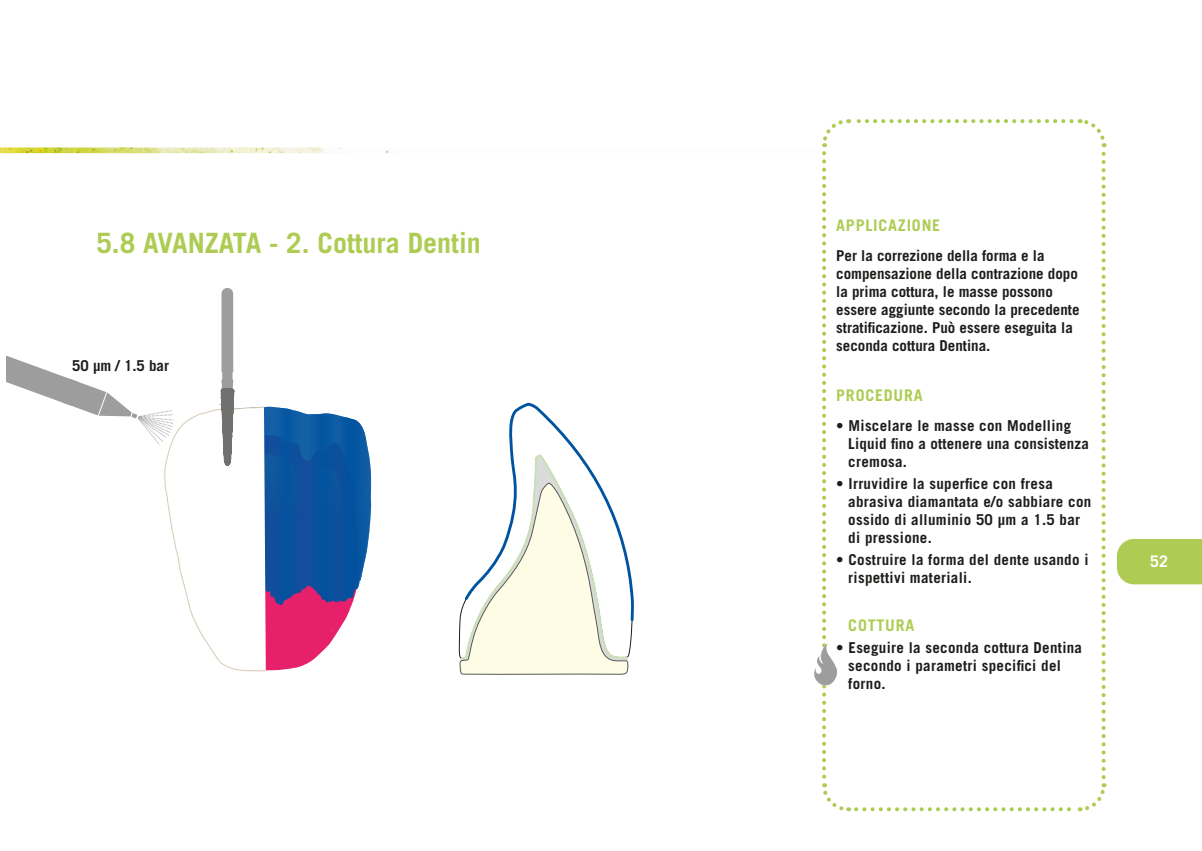
<style>
.page{position:relative;width:1202px;height:851px;background:#fff}
.page>*{position:absolute;margin:0;border:0;box-sizing:border-box;transform-origin:0 0}
.t1{font:700 28px "Trade Gothic LT Std";color:#aecc53}
.Subheads{font:700 16px "Trade Gothic LT Std";letter-spacing:.05em;color:#aecc53}
.Fließtext_Aufzählung{font:700 16px "Trade Gothic LT Std";letter-spacing:.05em;color:#aecc53}
.t2{font:700 16px "Trade Gothic LT Std";color:#fff}
.Fließtext_Aufzählung-2{font:700 15px/18px "Trade Gothic LT Std";letter-spacing:.02em;color:#1d1d1b}
.Subheads-2{font:700 15px/18px "Trade Gothic LT Std";color:#1d1d1b}
</style>
<div class="page">
<div style="left:1117px;top:539px;width:85px;height:45px;background:#aecc53"></div>
<img style="left:0;top:147px;width:824px;height:6px">
<svg style="left:822px;top:153px;width:27px;height:659px"></svg>
<svg style="left:856px;top:783px;width:251px;height:29px"></svg>
<svg style="left:1079px;top:119px;width:28px;height:658px"></svg>
<svg style="left:822px;top:119px;width:250px;height:28px"></svg>
<svg style="left:459px;top:403px;width:175px;height:272px"></svg>
<svg style="left:6px;top:288px;width:365px;height:382px"></svg>
<img style="left:814px;top:643px;width:24px;height:43px">
<p class="t1" style="left:96px;top:225px;width:386px">5.8 AVANZATA - 2. Cottura Dentin</p>
<p class="Subheads-2" style="left:72px;top:357px;width:98px">50 µm / 1.5 bar</p>
<p class="Subheads" style="left:836px;top:215px;width:105px">APPLICAZIONE</p>
<p class="Subheads-2" style="left:836px;top:246px;width:245px">Per la correzione della forma e la compensazione della contrazione dopo la prima cottura, le masse possono essere aggiunte secondo la precedente stratificazione. Può essere eseguita la seconda cottura Dentina.</p>
<p class="Subheads" style="left:836px;top:385px;width:88px">PROCEDURA</p>
<p class="Fließtext_Aufzählung-2" style="left:848px;top:416px;width:242px;text-indent:-12px">• Miscelare le masse con Modelling<br>Liquid fino a ottenere una consistenza cremosa.</p>
<p class="Fließtext_Aufzählung-2" style="left:848px;top:474px;width:245px;text-indent:-12px">• Irruvidire la superfice con fresa abrasiva diamantata e/o sabbiare con ossido di alluminio 50 µm a 1.5 bar di pressione.</p>
<p class="Fließtext_Aufzählung-2" style="left:848px;top:550px;width:242px;text-indent:-12px">• Costruire la forma del dente usando i rispettivi materiali.</p>
<p class="Fließtext_Aufzählung" style="left:848px;top:615px;width:68px">COTTURA</p>
<p class="Fließtext_Aufzählung-2" style="left:848px;top:638px;width:235px;text-indent:-12px">• Eseguire la seconda cottura Dentina secondo i parametri specifici del forno.</p>
<p class="t2" style="left:1150px;top:552px;width:19px">52</p>
</div>
